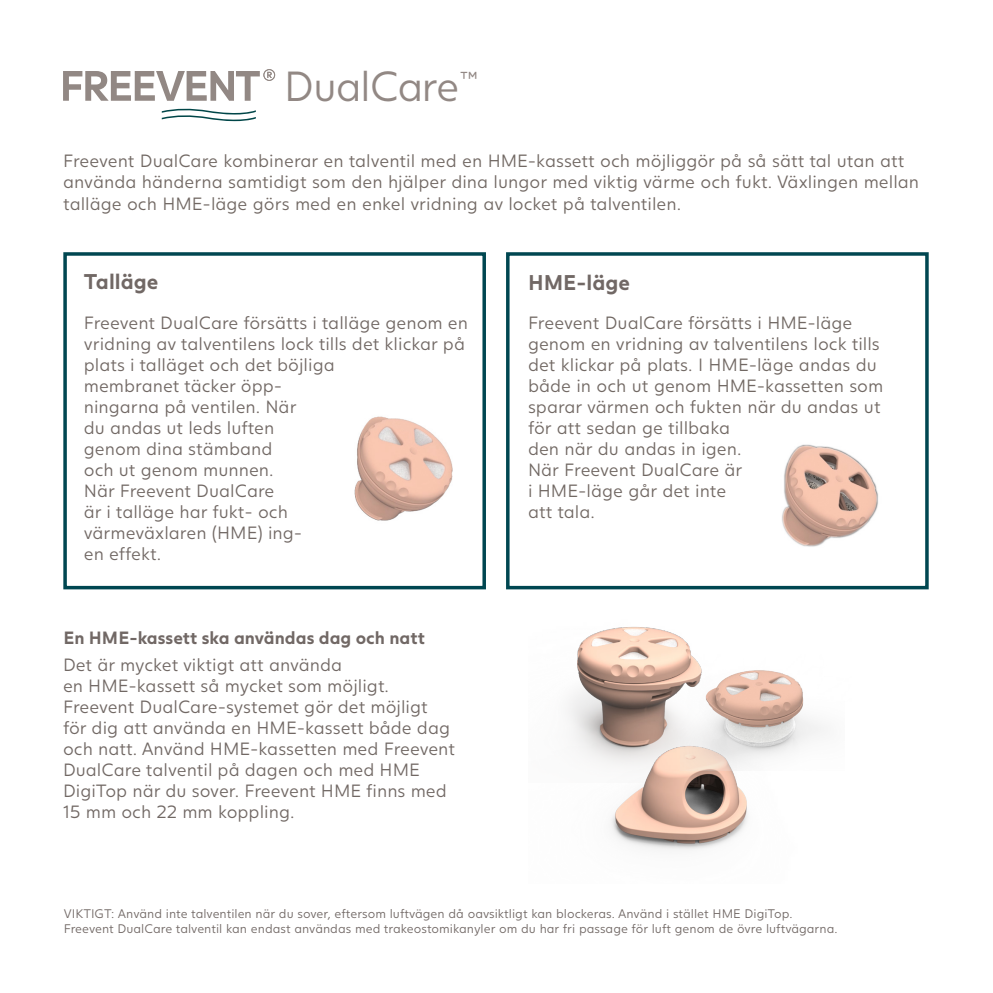
<style>
.page{position:relative;width:993px;height:993px;background:#fff}
.page>*{position:absolute;margin:0;border:0;box-sizing:border-box;transform-origin:0 0}
.t1{font:300 41.48px "Juli Sans";letter-spacing:-.04em;color:#928884}
.heading_2{font:700 21px "Juli Sans";color:#716865}
.t2{font:300 17.5px/21px "Juli Sans";color:#716864}
.bread_09{font:300 17.5px/21px "Juli Sans";color:#716863}
.bread_09-2{font:700 17.5px "Juli Sans";color:#716865}
.bread_09-3{font:300 12.25px/14.7px "Juli Sans";color:#716865}
</style>
<div class="page">
<img style="left:354px;top:416px;width:99px;height:105px">
<img style="left:782px;top:444px;width:96px;height:103px">
<img style="left:577px;top:627px;width:114px;height:27px">
<svg style="left:162px;top:108px;width:94px;height:13px"></svg>
<svg style="left:63px;top:69px;width:212px;height:32px"></svg>
<img style="left:568px;top:654px;width:180px;height:196px">
<img style="left:680px;top:654px;width:145px;height:116px">
<div style="left:63px;top:252px;width:423px;height:337px;border:4px solid #004751"></div>
<div style="left:506px;top:252px;width:422px;height:337px;border:4px solid #004751"></div>
<p class="t1" style="left:284px;top:62px;width:196px">DualCare<sup>™</sup></p>
<p class="bread_09" style="left:63px;top:151px;width:857px">Freevent DualCare kombinerar en talventil med en HME-kassett och möjliggör på så sätt tal utan att använda händerna samtidigt som den hjälper dina lungor med viktig värme och fukt. Växlingen mellan talläge och HME-läge görs med en enkel vridning av locket på talventilen.</p>
<p class="heading_2" style="left:84px;top:269px;width:76px">Talläge</p>
<p class="heading_2" style="left:528px;top:270px;width:103px">HME-läge</p>
<p class="t2" style="left:84px;top:312px;width:385px">Freevent DualCare försätts i talläge genom en vridning av talventilens lock tills det klickar på plats i talläget och det böjliga<br>membranet täcker öpp-<br>ningarna på ventilen. När<br>du andas ut leds luften<br>genom dina stämband<br>och ut genom munnen.<br>När Freevent DualCare<br>är i talläge har fukt- och<br>värmeväxlaren (HME) ing-<br>en effekt.</p>
<p class="bread_09" style="left:528px;top:312px;width:357px">Freevent DualCare försätts i HME-läge genom en vridning av talventilens lock tills det klickar på plats. I HME-läge andas du både in och ut genom HME-kassetten som sparar värmen och fukten när du andas ut för att sedan ge tillbaka<br>den när du andas in igen.<br>När Freevent DualCare är<br>i HME-läge går det inte<br>att tala.</p>
<p class="bread_09-2" style="left:63px;top:627px;width:363px">En HME-kassett ska användas dag och natt</p>
<p class="t2" style="left:63px;top:654px;width:393px">Det är mycket viktigt att använda<br>en HME-kassett så mycket som möjligt.<br>Freevent DualCare-systemet gör det möjligt för dig att använda en HME-kassett både dag och natt. Använd HME-kassetten med Freevent DualCare talventil på dagen och med HME DigiTop när du sover. Freevent HME finns med</p>
<p class="t2" style="left:63px;top:801px;width:233px">15 mm och 22 mm koppling.</p>
<p class="bread_09-3" style="left:64px;top:905px;width:775px">VIKTIGT: Använd inte talventilen när du sover, eftersom luftvägen då oavsiktligt kan blockeras. Använd i stället HME DigiTop.<br>Freevent DualCare talventil kan endast användas med trakeostomikanyler om du har fri passage för luft genom de övre luftvägarna.</p>
</div>
